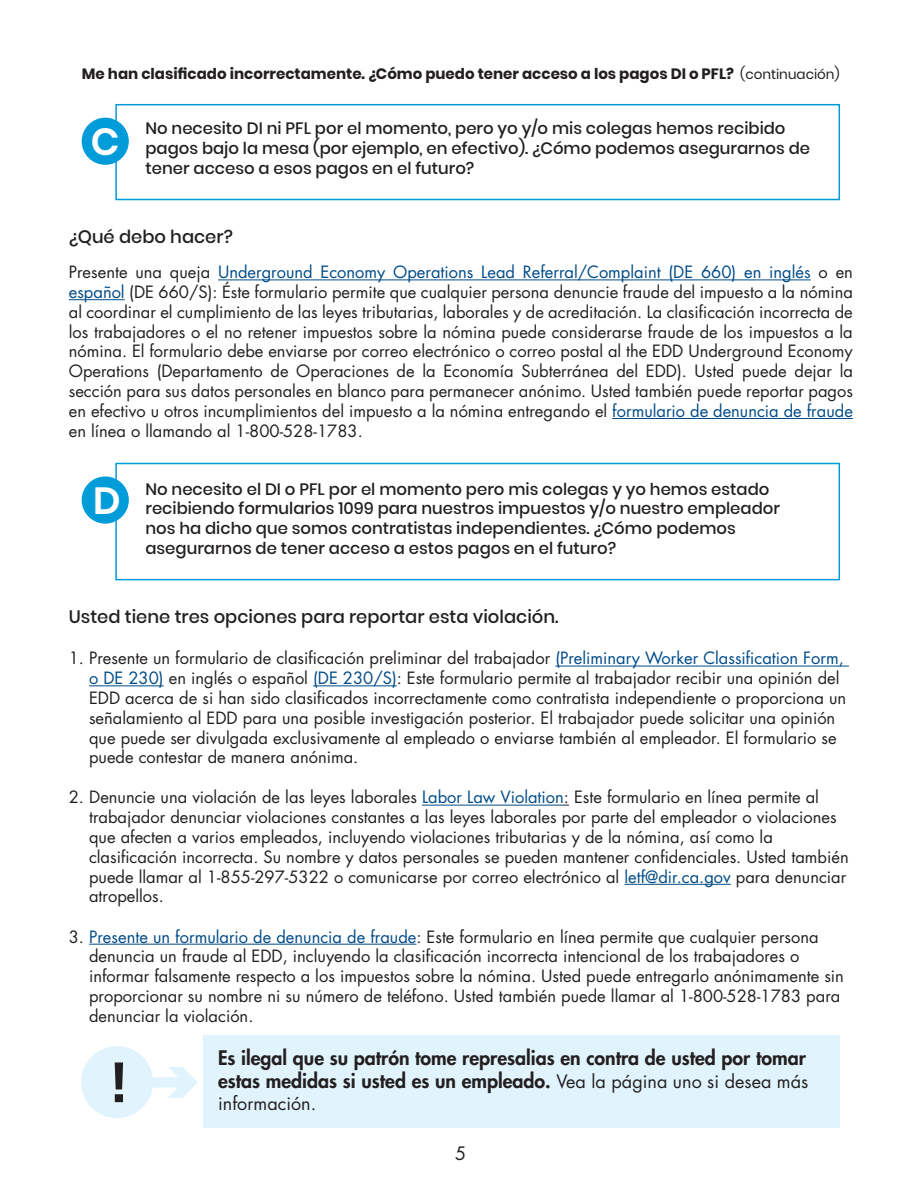
<style>
.page{position:relative;width:918px;height:1188px;background:#fff}
.page>*{position:absolute;margin:0;border:0;box-sizing:border-box;transform-origin:0 0}
.t1{font:600 54px "Poppins";color:#231f20}
.t2{font:600 37.8px "Poppins";color:#fff}
.t3{font:800 19.5px/23.4px "Futura Std";color:#231f20}
.t4{font:500 18px "Poppins";color:#231f20}
.t5{font:18px "Futura Std";color:#231f20}
.t6{font:16.5px/19.8px "Futura Std";color:#231f20}
.t7{font:500 16.5px/19.8px "Poppins";color:#231f20}
.t8{font:700 15px "Poppins";color:#231f20}
.s1{font-weight:400;font-size:13.5px}
.s2{color:#004b88}
.s3{font-weight:400;font-size:18px}
</style>
<div class="page">
<div style="left:204px;top:1035px;width:636px;height:93px;background:#e1f4fd"></div>
<hr style="left:218px;top:279px;width:593px;height:1px;background:#004b88">
<hr style="left:69px;top:299px;width:56px;height:1px;background:#004b88">
<hr style="left:612px;top:418px;width:241px;height:1px;background:#004b88">
<hr style="left:555px;top:666px;width:294px;height:1px;background:#004b88">
<hr style="left:89px;top:685px;width:75px;height:1px;background:#004b88">
<hr style="left:313px;top:685px;width:84px;height:1px;background:#004b88">
<hr style="left:422px;top:805px;width:142px;height:1px;background:#004b88">
<hr style="left:624px;top:884px;width:107px;height:1px;background:#004b88">
<hr style="left:89px;top:944px;width:327px;height:1px;background:#004b88">
<svg style="left:115px;top:103px;width:726px;height:98px"></svg>
<div style="left:82px;top:118px;width:47px;height:47px;background:#009cda;border-radius:50%"></div>
<svg style="left:115px;top:462px;width:726px;height:119px"></svg>
<div style="left:82px;top:476px;width:47px;height:48px;background:#009cda;border-radius:50%"></div>
<svg style="left:81px;top:1046px;width:117px;height:72px"></svg>
<p class="t8" style="left:82px;top:65px;width:759px">Me han clasificado incorrectamente. ¿Cómo puedo tener acceso a los pagos DI o PFL? <span class="s1">(continuación)</span></p>
<p class="t2" style="left:91px;top:120px;width:30px">C</p>
<p class="t7" style="left:145px;top:119px;width:666px">No necesito DI ni PFL por el momento, pero yo y/o mis colegas hemos recibido pagos bajo la mesa (por ejemplo, en efectivo). ¿Cómo podemos asegurarnos de tener acceso a esos pagos en el futuro?</p>
<h3 class="t4" style="left:69px;top:227px;width:166px">¿Qué debo hacer?</h3>
<p class="t6" style="left:69px;top:262px;width:786px;text-align:justify">Presente una queja <span class="s2">Underground Economy Operations Lead Referral/Complaint (DE 660) en inglés</span> o en <span class="s2">español</span> (DE 660/S): Éste formulario permite que cualquier persona denuncie fraude del impuesto a la nómina al coordinar el cumplimiento de las leyes tributarias, laborales y de acreditación. La clasifcación incorrecta de los trabajadores o el no retener impuestos sobre la nómina puede considerarse fraude de los impuestos a la nómina. El formulario debe enviarse por correo electrónico o correo postal al the EDD Underground Economy Operations (Departamento de Operaciones de la Economía Subterránea del EDD). Usted puede dejar la sección para sus datos personales en blanco para permanecer anónimo. Usted también puede reportar pagos en efectivo u otros incumplimientos del impuesto a la nómina entregando el <span class="s2">formulario de denuncia de fraude </span>en línea o llamando al 1-800-528-1783.</p>
<p class="t2" style="left:93px;top:479px;width:29px">D</p>
<p class="t7" style="left:145px;top:479px;width:636px">No necesito el DI o PFL por el momento pero mis colegas y yo hemos estado recibiendo formularios 1099 para nuestros impuestos y/o nuestro empleador nos ha dicho que somos contratistas independientes. ¿Cómo podemos asegurarnos de tener acceso a estos pagos en el futuro?</p>
<h3 class="t4" style="left:69px;top:606px;width:491px">Usted tiene tres opciones para reportar esta violación.</h3>
<p class="t6" style="left:89px;top:649px;width:759px;text-indent:-20px">1. Presente un formulario de clasifcación preliminar del trabajador <span class="s2">(Preliminary Worker Classifcation Form, o DE 230)</span> en inglés o español <span class="s2">(DE 230/S)</span>: Este formulario permite al trabajador recibir una opinión del EDD acerca de si han sido clasifcados incorrectamente como contratista independiente o proporciona un señalamiento al EDD para una posible investigación posterior. El trabajador puede solicitar una opinión que puede ser divulgada exclusivamente al empleado o enviarse también al empleador. El formulario se puede contestar de manera anónima.</p>
<p class="t6" style="left:89px;top:788px;width:761px;text-indent:-20px">2. Denuncie una violación de las leyes laborales <span class="s2">Labor Law Violation</span>: Este formulario en línea permite al trabajador denunciar violaciones constantes a las leyes laborales por parte del empleador o violaciones que afecten a varios empleados, incluyendo violaciones tributarias y de la nómina, así como la clasifcación incorrecta. Su nombre y datos personales se pueden mantener confdenciales. Usted también puede llamar al 1-855-297-5322 o comunicarse por correo electrónico al <span class="s2">letf@dir.ca.gov</span> para denunciar atropellos.</p>
<p class="t6" style="left:89px;top:927px;width:756px;text-indent:-20px">3. <span class="s2">Presente un formulario de denuncia de fraude</span>: Este formulario en línea permite que cualquier persona denuncia un fraude al EDD, incluyendo la clasifcación incorrecta intencional de los trabajadores o informar falsamente respecto a los impuestos sobre la nómina. Usted puede entregarlo anónimamente sin proporcionar su nombre ni su número de teléfono. Usted también puede llamar al 1-800-528-1783 para denunciar la violación.</p>
<h1 class="t1" style="left:109px;top:1052px;width:20px">!</h1>
<p class="t3" style="left:218px;top:1046px;width:592px">Es ilegal que su patrón tome represalias en contra de usted por tomar estas medidas si usted es un empleado. <span class="s3">Vea la página uno si desea más</span></p>
<p class="t5" style="left:218px;top:1091px;width:100px">información.</p>
<p class="t5" style="left:455px;top:1142px;width:13px">5</p>
</div>
